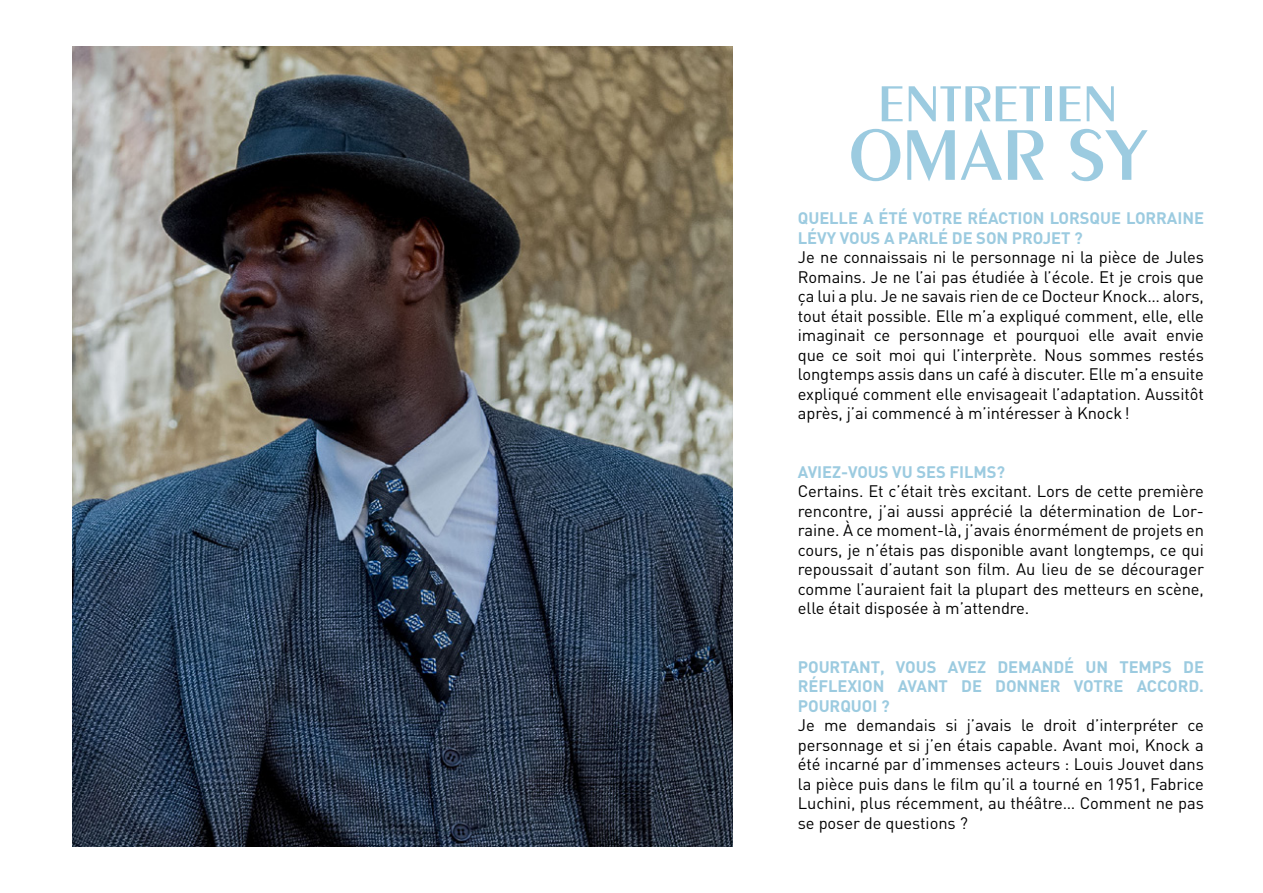
<style>
.page{position:relative;width:1263px;height:893px;background:#fff}
.page>*{position:absolute;margin:0;border:0;box-sizing:border-box;transform-origin:0 0}
.t1{font:600 76.5px "Peignot";color:#9ccbe0}
.t2{font:600 54px "Peignot";color:#9ccbe0}
.t3{font:16.5px/19.5px "DIN";letter-spacing:-.005em;color:#000;text-align:justify}
.t4{font:700 16.5px/19.5px "DIN";letter-spacing:-.005em;color:#9ccbe0}
</style>
<div class="page">
<img style="left:72px;top:47px;width:660px;height:799px">
<h2 class="t2" style="left:878px;top:72px;width:241px">ENTRETIEN</h2>
<h1 class="t1" style="left:850px;top:110px;width:298px">OMAR SY</h1>
<p class="t4" style="left:798px;top:208px;width:408px">QUELLE A ÉTÉ VOTRE RÉACTION LORSQUE LORRAINE<br>LÉVY VOUS A PARLÉ DE SON PROJET ?</p>
<p class="t3" style="left:798px;top:247px;width:408px">Je ne connaissais ni le personnage ni la pièce de Jules Romains. Je ne l’ai pas étudiée à l’école. Et je crois que ça lui a plu. Je ne savais rien de ce Docteur Knock… alors, tout était possible. Elle m’a expliqué comment, elle, elle imaginait ce personnage et pourquoi elle avait envie que ce soit moi qui l’interprète. Nous sommes restés longtemps assis dans un café à discuter. Elle m’a ensuite expliqué comment elle envisageait l’adaptation. Aussitôt après, j’ai commencé à m’intéresser à Knock!</p>
<p class="t4" style="left:798px;top:461px;width:209px">AVIEZ-VOUS VU SES FILMS?</p>
<p class="t3" style="left:798px;top:481px;width:408px">Certains. Et c’était très excitant. Lors de cette première rencontre, j’ai aussi apprécié la détermination de Lor&shy;raine. À ce moment-là, j’avais énormément de projets en cours, je n’étais pas disponible avant longtemps, ce qui repoussait d’autant son film. Au lieu de se décourager comme l’auraient fait la plupart des metteurs en scène, elle était disposée à m’attendre.</p>
<p class="t4" style="left:798px;top:656px;width:408px;text-align:justify">POURTANT, VOUS AVEZ DEMANDÉ UN TEMPS DE RÉFLEXION AVANT DE DONNER VOTRE ACCORD.<br>POURQUOI ?</p>
<p class="t3" style="left:798px;top:715px;width:408px">Je me demandais si j’avais le droit d’interpréter ce personnage et si j’en étais capable. Avant moi, Knock a été incarné par d’immenses acteurs : Louis Jouvet dans la pièce puis dans le film qu’il a tourné en 1951, Fabrice Luchini, plus récemment, au théâtre… Comment ne pas se poser de questions ?</p>
</div>
